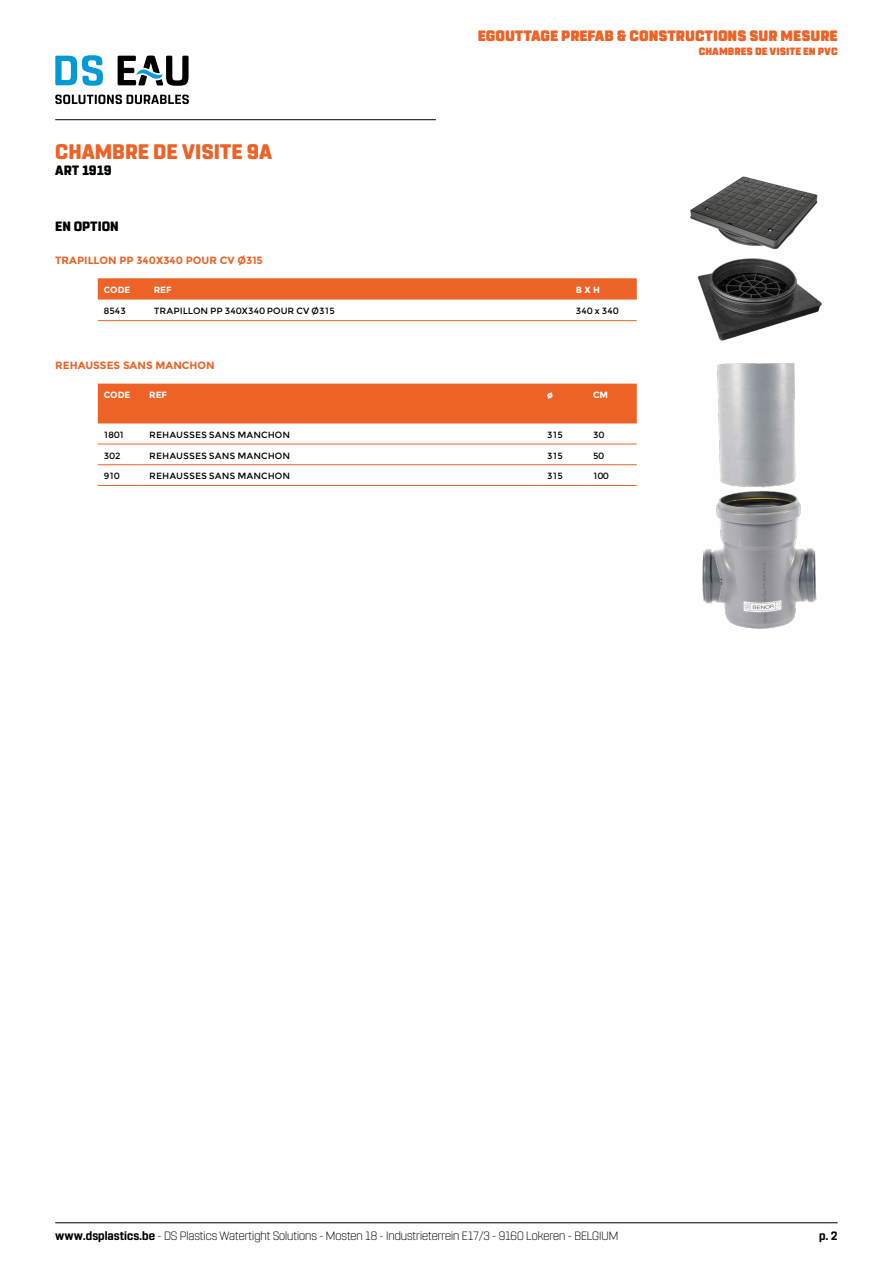
<style>
.page{position:relative;width:893px;height:1263px;background:#fff}
.page>*{position:absolute;margin:0;border:0;box-sizing:border-box;transform-origin:0 0}
.t1{font:800 21px "Rohn Rounded";color:#ec6227}
.t2{font:900 15px "Rohn Rounded";color:#ec6227}
.t3{font:800 13.5px "Rohn Rounded";color:#000}
.t4{font:300 12px "Rohn Rounded";color:#000}
.t5{font:700 12px "Rohn Rounded";color:#000}
.t6{font:700 10.5px "Montserrat";color:#ec6227}
.t7{font:900 10.5px "Rohn Rounded";color:#ec6227}
.t8{font:9px "Montserrat";color:#000}
.t9{font:700 9px "Montserrat";color:#fff}
.s1{font-weight:700}
</style>
<div class="page">
<hr style="left:55px;top:119px;width:381px;height:1px;background:#000">
<hr style="left:55px;top:1222px;width:783px;height:1px;background:#000">
<svg style="left:55px;top:55px;width:48px;height:31px"></svg>
<svg style="left:55px;top:95px;width:134px;height:9px"></svg>
<svg style="left:118px;top:56px;width:71px;height:30px"></svg>
<svg style="left:98px;top:278px;width:539px;height:22px;background:#ec672e"></svg>
<hr style="left:98px;top:320px;width:50px;height:1px;background:#ec6227">
<hr style="left:148px;top:320px;width:422px;height:1px;background:#ec6227">
<hr style="left:570px;top:320px;width:67px;height:1px;background:#ec6227">
<div style="left:98px;top:384px;width:539px;height:39px;background:#ec6227"></div>
<hr style="left:98px;top:444px;width:45px;height:1px;background:#ec6227">
<hr style="left:143px;top:444px;width:398px;height:1px;background:#ec6227">
<hr style="left:541px;top:444px;width:46px;height:1px;background:#ec6227">
<hr style="left:587px;top:444px;width:50px;height:1px;background:#ec6227">
<hr style="left:98px;top:464px;width:45px;height:1px;background:#ec6227">
<hr style="left:143px;top:464px;width:398px;height:1px;background:#ec6227">
<hr style="left:541px;top:464px;width:46px;height:1px;background:#ec6227">
<hr style="left:587px;top:464px;width:50px;height:1px;background:#ec6227">
<hr style="left:98px;top:485px;width:45px;height:1px;background:#ec6227">
<hr style="left:143px;top:485px;width:398px;height:1px;background:#ec6227">
<hr style="left:541px;top:485px;width:46px;height:1px;background:#ec6227">
<hr style="left:587px;top:485px;width:50px;height:1px;background:#ec6227">
<img style="left:690px;top:176px;width:128px;height:65px">
<img style="left:697px;top:241px;width:125px;height:100px">
<img style="left:702px;top:363px;width:115px;height:266px">
<h1 class="t1" style="left:55px;top:139px;width:218px">CHAMBRE DE VISITE 9A</h1>
<h3 class="t3" style="left:55px;top:162px;width:58px">ART 1919</h3>
<h2 class="t2" style="left:478px;top:27px;width:361px">EGOUTTAGE PREFAB &amp; CONSTRUCTIONS SUR MESURE</h2>
<p class="t7" style="left:699px;top:45px;width:140px">CHAMBRES DE VISITE EN PVC</p>
<h3 class="t3" style="left:55px;top:218px;width:65px">EN OPTION</h3>
<p class="t6" style="left:55px;top:254px;width:209px">TRAPILLON PP 340X340 POUR CV Ø315</p>
<p class="t9" style="left:104px;top:284px;width:28px">CODE</p>
<p class="t9" style="left:154px;top:284px;width:19px">REF</p>
<p class="t9" style="left:576px;top:284px;width:26px">B X H</p>
<p class="t8" style="left:104px;top:305px;width:24px">8543</p>
<p class="t8" style="left:154px;top:305px;width:183px">TRAPILLON PP 340X340 POUR CV Ø315</p>
<p class="t8" style="left:576px;top:305px;width:44px">340 x 340</p>
<p class="t6" style="left:55px;top:359px;width:161px">REHAUSSES SANS MANCHON</p>
<p class="t9" style="left:104px;top:390px;width:28px">CODE</p>
<p class="t9" style="left:149px;top:390px;width:19px">REF</p>
<p class="t9" style="left:547px;top:390px;width:7px">ø</p>
<p class="t9" style="left:593px;top:390px;width:17px">CM</p>
<p class="t8" style="left:104px;top:429px;width:22px">1801</p>
<p class="t8" style="left:149px;top:429px;width:143px">REHAUSSES SANS MANCHON</p>
<p class="t8" style="left:547px;top:429px;width:18px">315</p>
<p class="t8" style="left:593px;top:429px;width:13px">30</p>
<p class="t8" style="left:104px;top:450px;width:18px">302</p>
<p class="t8" style="left:149px;top:450px;width:143px">REHAUSSES SANS MANCHON</p>
<p class="t8" style="left:547px;top:450px;width:18px">315</p>
<p class="t8" style="left:593px;top:450px;width:13px">50</p>
<p class="t8" style="left:104px;top:471px;width:17px">910</p>
<p class="t8" style="left:149px;top:471px;width:143px">REHAUSSES SANS MANCHON</p>
<p class="t8" style="left:547px;top:471px;width:18px">315</p>
<p class="t8" style="left:593px;top:471px;width:17px">100</p>
<h3 class="t4" style="left:55px;top:1229px;width:565px"><span class="s1">www.dsplastics.be</span> - DS Plastics Watertight Solutions - Mosten 18 - Industrieterrein E17/3 - 9160 Lokeren - BELGIUM</h3>
<h3 class="t5" style="left:819px;top:1229px;width:20px">p. 2</h3>
</div>
